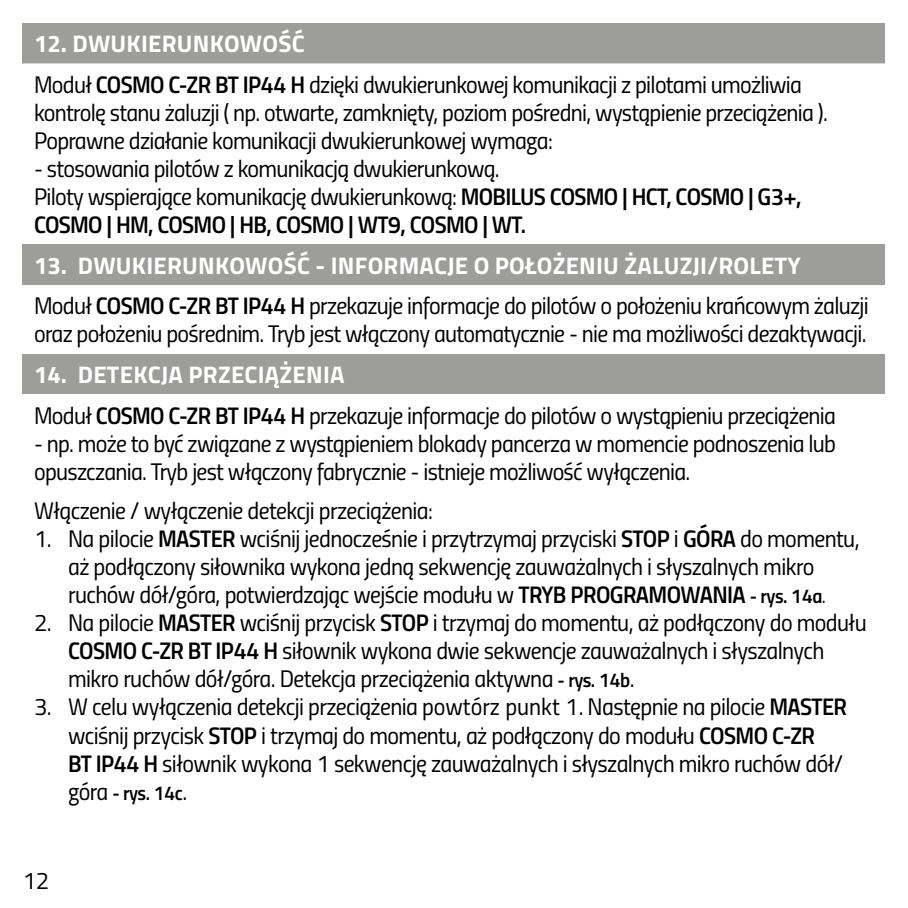
<style>
.page{position:relative;width:908px;height:908px;background:#fff}
.page>*{position:absolute;margin:0;border:0;box-sizing:border-box;transform-origin:0 0}
.t1{font:24px/28px "Titillium Regular Upright";letter-spacing:-.03em;color:#000}
.t2{font:700 24px "Titillium";letter-spacing:.01em;color:#fff}
.t3{font:24px "Titillium Semibold Upright";letter-spacing:-.03em;color:#000}
.t4{font:20px "Titillium Semibold Upright";letter-spacing:-.025em;color:#000}
.s1{font-family:"Titillium Semibold Upright"}
.s2{font-family:"Titillium Semibold Upright";font-size:20px}
.s3{font-size:20px}
.s4{font-family:"Titillium Regular Upright";font-size:24px}
</style>
<div class="page">
<div style="left:23px;top:23px;width:861px;height:40px;background:#9d9d9c"></div>
<div style="left:23px;top:244px;width:861px;height:41px;background:#9d9d9c"></div>
<div style="left:23px;top:353px;width:861px;height:41px;background:#9d9d9c"></div>
<p class="t2" style="left:34px;top:25px;width:272px">12. DWUKIERUNKOWOŚĆ</p>
<p class="t1" style="left:34px;top:69px;width:795px">Moduł <span class="s1">COSMO C-ZR BT IP44 H</span> dzięki dwukierunkowej komunikacji z pilotami umożliwia kontrolę stanu żaluzji ( np. otwarte, zamknięty, poziom pośredni, wystąpienie przeciążenia ).<br>Poprawne działanie komunikacji dwukierunkowej wymaga:</p>
<p class="t1" style="left:34px;top:153px;width:768px">- stosowania pilotów z komunikacją dwukierunkową.<br>Piloty wspierające komunikację dwukierunkową: <span class="s1">MOBILUS COSMO | HCT, COSMO | G3+,</span></p>
<p class="t3" style="left:34px;top:206px;width:493px">COSMO | HM, COSMO | HB, COSMO | WT9, COSMO | WT.</p>
<p class="t2" style="left:34px;top:247px;width:768px">13. DWUKIERUNKOWOŚĆ - INFORMACJE O POŁOŻENIU ŻALUZJI/ROLETY</p>
<p class="t1" style="left:34px;top:290px;width:835px">Moduł <span class="s1">COSMO C-ZR BT IP44 H</span> przekazuje informacje do pilotów o położeniu krańcowym żaluzji oraz położeniu pośrednim. Tryb jest włączony automatycznie - nie ma możliwości dezaktywacji.</p>
<p class="t2" style="left:34px;top:356px;width:312px">14. DETEKCJA PRZECIĄŻENIA</p>
<p class="t1" style="left:34px;top:400px;width:803px">Moduł <span class="s1">COSMO C-ZR BT IP44 H</span> przekazuje informacje do pilotów o wystąpieniu przeciążenia</p>
<p class="t1" style="left:34px;top:428px;width:803px">- np. może to być związane z wystąpieniem blokady pancerza w momencie podnoszenia lub opuszczania. Tryb jest włączony fabrycznie - istnieje możliwość wyłączenia.</p>
<p class="t1" style="left:34px;top:495px;width:400px">Włączenie / wyłączenie detekcji przeciążenia:</p>
<p class="t1" style="left:34px;top:523px;width:826px;text-align:center">1. Na pilocie <span class="s1">MASTER</span> wciśnij jednocześnie i przytrzymaj przyciski <span class="s1">STOP</span> i <span class="s1">GÓRA</span> do momentu, aż podłączony siłownika wykona jedną sekwencję zauważalnych i słyszalnych mikro<br>ruchów dół/góra, potwierdzając wejście modułu w <span class="s1">TRYB PROGRAMOWANIA</span> <span class="s2">- rys. 14a</span><span class="s3">.</span></p>
<p class="t1" style="left:68px;top:607px;width:799px;text-indent:-34px">2. Na pilocie <span class="s1">MASTER</span> wciśnij przycisk <span class="s1">STOP</span> i trzymaj do momentu, aż podłączony do modułu<br><span class="s1">COSMO C-ZR BT IP44 H</span> siłownik wykona dwie sekwencje zauważalnych i słyszalnych mikro ruchów dół/góra. Detekcja przeciążenia aktywna <span class="s2">- rys. 14b</span>.</p>
<p class="t1" style="left:68px;top:691px;width:780px;text-indent:-34px">3. W celu wyłączenia detekcji przeciążenia powtórz punkt 1. Następnie na pilocie <span class="s1">MASTER </span>wciśnij przycisk <span class="s1">STOP</span> i trzymaj do momentu, aż podłączony do modułu <span class="s1">COSMO C-ZR<br>BT IP44 H</span> siłownik wykona 1 sekwencję zauważalnych i słyszalnych mikro ruchów dół/</p>
<p class="t4" style="left:68px;top:776px;width:121px"><span class="s4">góra</span> - rys. 14c<span class="s4">.</span></p>
<p class="t1" style="left:23px;top:865px;width:28px">12</p>
</div>
